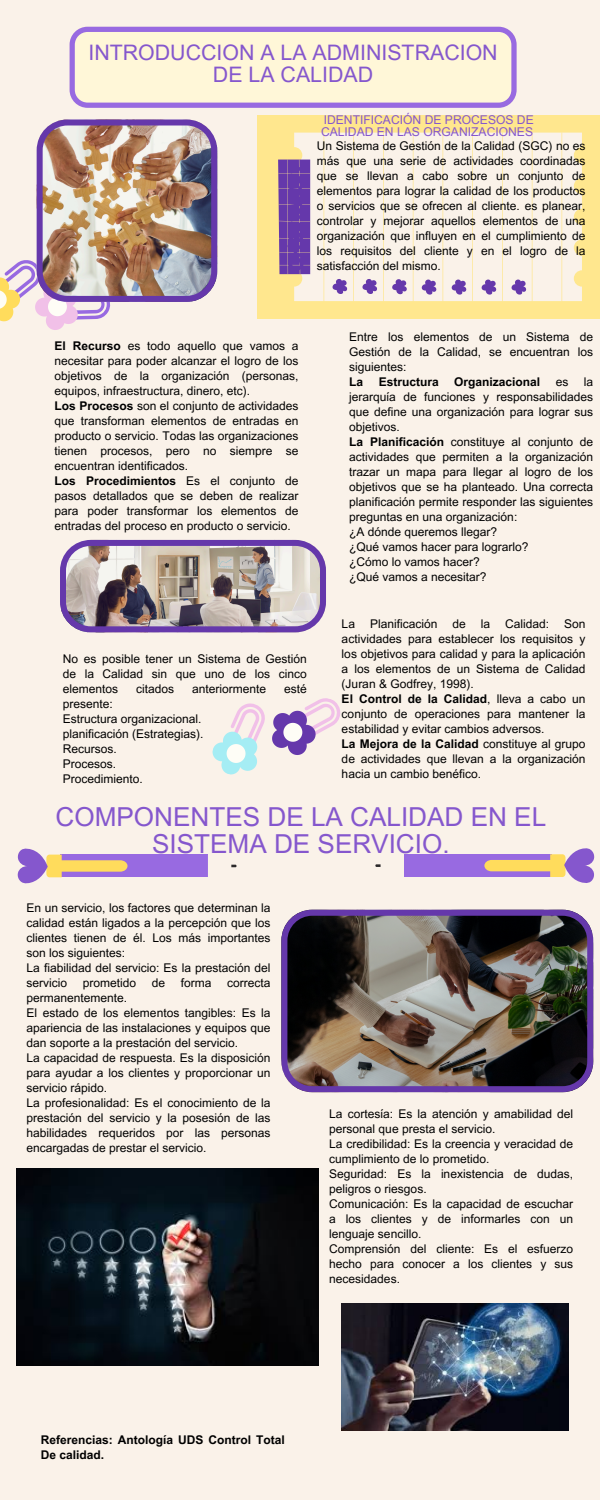
<style>
.page{position:relative;width:600px;height:1500px;background:#faf2e9}
.page>*{position:absolute;margin:0;border:0;box-sizing:border-box;transform-origin:0 0}
.t1{font:26.1px/27px "Arial MT Pro";color:#8557cd;text-align:center}
.t2{font:21.4px/21.8px "Arial MT Pro";color:#8557cd;text-align:center}
.t3{font:12.1px/12px "Arial MT Pro";color:#8557cd}
.t4{font:12px/15px "Arial MT Pro";color:#000;text-align:justify}
.t5{font:700 12px/15px "Arial MT Pro";color:#000}
.s1{font-weight:700}
</style>
<div class="page">
<div style="left:258px;top:115px;width:342px;height:204px;background:#ffe78e"></div>
<svg style="left:562px;top:133px;width:20px;height:168px;background:#faf0d9"></svg>
<svg style="left:278px;top:133px;width:284px;height:168px;background:#faf1e2"></svg>
<svg style="left:278px;top:160px;width:250px;height:136px;background:#e6d8dd"></svg>
<svg style="left:70px;top:27px;width:447px;height:81px;background:#f0e2d9"></svg>
<img style="left:0;top:120px;width:217px;height:210px">
<img style="left:60px;top:540px;width:266px;height:92px">
<img style="left:281px;top:910px;width:312px;height:182px">
<div style="left:60px;top:855px;width:148px;height:22px;background:#986ae1"></div>
<svg style="left:231px;top:864px;width:6px;height:4px"></svg>
<svg style="left:18px;top:848px;width:110px;height:36px"></svg>
<svg style="left:212px;top:698px;width:129px;height:77px"></svg>
<div style="left:404px;top:854px;width:148px;height:23px;background:#986ae1"></div>
<svg style="left:375px;top:864px;width:6px;height:3px"></svg>
<svg style="left:484px;top:848px;width:110px;height:35px"></svg>
<img style="left:17px;top:1169px;width:302px;height:196px">
<img style="left:342px;top:1304px;width:226px;height:127px">
<p class="t2" style="left:88px;top:44px;width:411px">INTRODUCCION A LA ADMINISTRACION<br>DE LA CALIDAD</p>
<p class="t3" style="left:321px;top:115px;width:214px">IDENTIFICACIÓN DE PROCESOS DE<br>CALIDAD EN LAS ORGANIZACIONES</p>
<p class="t4" style="left:317px;top:140px;width:270px">Un Sistema de Gestión de la Calidad (SGC) no es más que una serie de actividades coordinadas que se llevan a cabo sobre un conjunto de elementos para lograr la calidad de los productos o servicios que se ofrecen al cliente. es planear, controlar y mejorar aquellos elementos de una organización que influyen en el cumplimiento de los requisitos del cliente y en el logro de la satisfacción del mismo.</p>
<p class="t4" style="left:55px;top:340px;width:245px"><span class="s1">El Recurso</span> es todo aquello que vamos a necesitar para poder alcanzar el logro de los objetivos de la organización (personas, equipos, infraestructura, dinero, etc).</p>
<p class="t4" style="left:55px;top:400px;width:245px"><span class="s1">Los Procesos</span> son el conjunto de actividades que transforman elementos de entradas en producto o servicio. Todas las organizaciones tienen procesos, pero no siempre se encuentran identificados.</p>
<p class="t4" style="left:55px;top:475px;width:245px"><span class="s1">Los Procedimientos</span> Es el conjunto de pasos detallados que se deben de realizar para poder transformar los elementos de entradas del proceso en producto o servicio.</p>
<p class="t4" style="left:349px;top:331px;width:245px">Entre los elementos de un Sistema de Gestión de la Calidad, se encuentran los siguientes:</p>
<p class="t5" style="left:349px;top:376px;width:16px">La</p>
<p class="t5" style="left:379px;top:376px;width:62px">Estructura</p>
<p class="t5" style="left:454px;top:376px;width:88px">Organizacional</p>
<p class="t4" style="left:556px;top:376px;width:14px">es</p>
<p class="t4" style="left:349px;top:376px;width:245px;text-indent:235px">la jerarquía de funciones y responsabilidades que define una organización para lograr sus objetivos.</p>
<p class="t4" style="left:349px;top:436px;width:245px"><span class="s1">La Planificación</span> constituye al conjunto de actividades que permiten a la organización trazar un mapa para llegar al logro de los objetivos que se ha planteado. Una correcta planificación permite responder las siguientes preguntas en una organización:</p>
<p class="t4" style="left:349px;top:526px;width:150px">¿A dónde queremos llegar?</p>
<p class="t4" style="left:349px;top:541px;width:181px">¿Qué vamos hacer para lograrlo?</p>
<p class="t4" style="left:349px;top:556px;width:132px">¿Cómo lo vamos hacer?</p>
<p class="t4" style="left:349px;top:571px;width:139px">¿Qué vamos a necesitar?</p>
<p class="t4" style="left:342px;top:617px;width:245px;text-indent:223px">Son actividades para establecer los requisitos y los objetivos para calidad y para la aplicación a los elementos de un Sistema de Calidad (Juran &amp; Godfrey, 1998).</p>
<h3 class="t4" style="left:342px;top:692px;width:245px"><span class="s1">El Control de la Calidad</span>, lleva a cabo un conjunto de operaciones para mantener la estabilidad y evitar cambios adversos.</h3>
<p class="t4" style="left:342px;top:737px;width:245px"><span class="s1">La Mejora de la Calidad</span> constituye al grupo de actividades que llevan a la organización hacia un cambio benéfico.</p>
<p class="t1" style="left:56px;top:807px;width:492px">COMPONENTES DE LA CALIDAD EN EL<br>SISTEMA DE SERVICIO.</p>
<p class="t4" style="left:342px;top:617px;width:15px">La</p>
<p class="t4" style="left:370px;top:617px;width:69px">Planificación</p>
<p class="t4" style="left:452px;top:617px;width:15px">de</p>
<p class="t4" style="left:481px;top:617px;width:11px">la</p>
<p class="t4" style="left:505px;top:617px;width:46px">Calidad:</p>
<p class="t4" style="left:63px;top:653px;width:245px">No es posible tener un Sistema de Gestión de la Calidad sin que uno de los cinco elementos</p>
<p class="t4" style="left:136px;top:683px;width:40px">citados</p>
<p class="t4" style="left:192px;top:683px;width:76px">anteriormente</p>
<p class="t4" style="left:284px;top:683px;width:24px">esté</p>
<p class="t4" style="left:63px;top:698px;width:52px">presente:</p>
<p class="t4" style="left:63px;top:713px;width:140px">Estructura organizacional.</p>
<p class="t4" style="left:63px;top:728px;width:142px">planificación (Estrategias).</p>
<p class="t4" style="left:63px;top:743px;width:56px">Recursos.</p>
<p class="t4" style="left:63px;top:758px;width:55px">Procesos.</p>
<h1 class="t4" style="left:63px;top:773px;width:82px">Procedimiento.</h1>
<p class="t4" style="left:27px;top:902px;width:245px">En un servicio, los factores que determinan la calidad están ligados a la percepción que los clientes tienen de él. Los más importantes son los siguientes:</p>
<p class="t4" style="left:27px;top:962px;width:245px">La fiabilidad del servicio: Es la prestación del servicio</p>
<p class="t4" style="left:83px;top:977px;width:55px">prometido</p>
<p class="t4" style="left:152px;top:977px;width:15px">de</p>
<p class="t4" style="left:181px;top:977px;width:32px">forma</p>
<p class="t4" style="left:227px;top:977px;width:45px">correcta</p>
<p class="t4" style="left:27px;top:992px;width:102px">permanentemente.</p>
<p class="t4" style="left:27px;top:1007px;width:245px">El estado de los elementos tangibles: Es la apariencia de las instalaciones y equipos que dan soporte a la prestación del servicio.</p>
<p class="t4" style="left:27px;top:1052px;width:245px">La capacidad de respuesta. Es la disposición para ayudar a los clientes y proporcionar un servicio rápido.</p>
<p class="t4" style="left:27px;top:1097px;width:245px">La profesionalidad: Es el conocimiento de la prestación del servicio y la posesión de las habilidades requeridos por las personas encargadas de prestar el servicio.</p>
<p class="t4" style="left:329px;top:1107px;width:245px">La cortesía: Es la atención y amabilidad del personal que presta el servicio.</p>
<p class="t4" style="left:329px;top:1137px;width:245px">La credibilidad: Es la creencia y veracidad de cumplimiento de lo prometido.</p>
<p class="t4" style="left:329px;top:1167px;width:245px">Seguridad: Es la inexistencia de dudas, peligros o riesgos.</p>
<p class="t4" style="left:329px;top:1197px;width:245px">Comunicación: Es la capacidad de escuchar a los clientes y de informarles con un lenguaje sencillo.</p>
<p class="t4" style="left:329px;top:1242px;width:245px">Comprensión del cliente: Es el esfuerzo hecho para conocer a los clientes y sus necesidades.</p>
<p class="t5" style="left:41px;top:1434px;width:245px">Referencias: Antología UDS Control Total<br>De calidad.</p>
</div>
